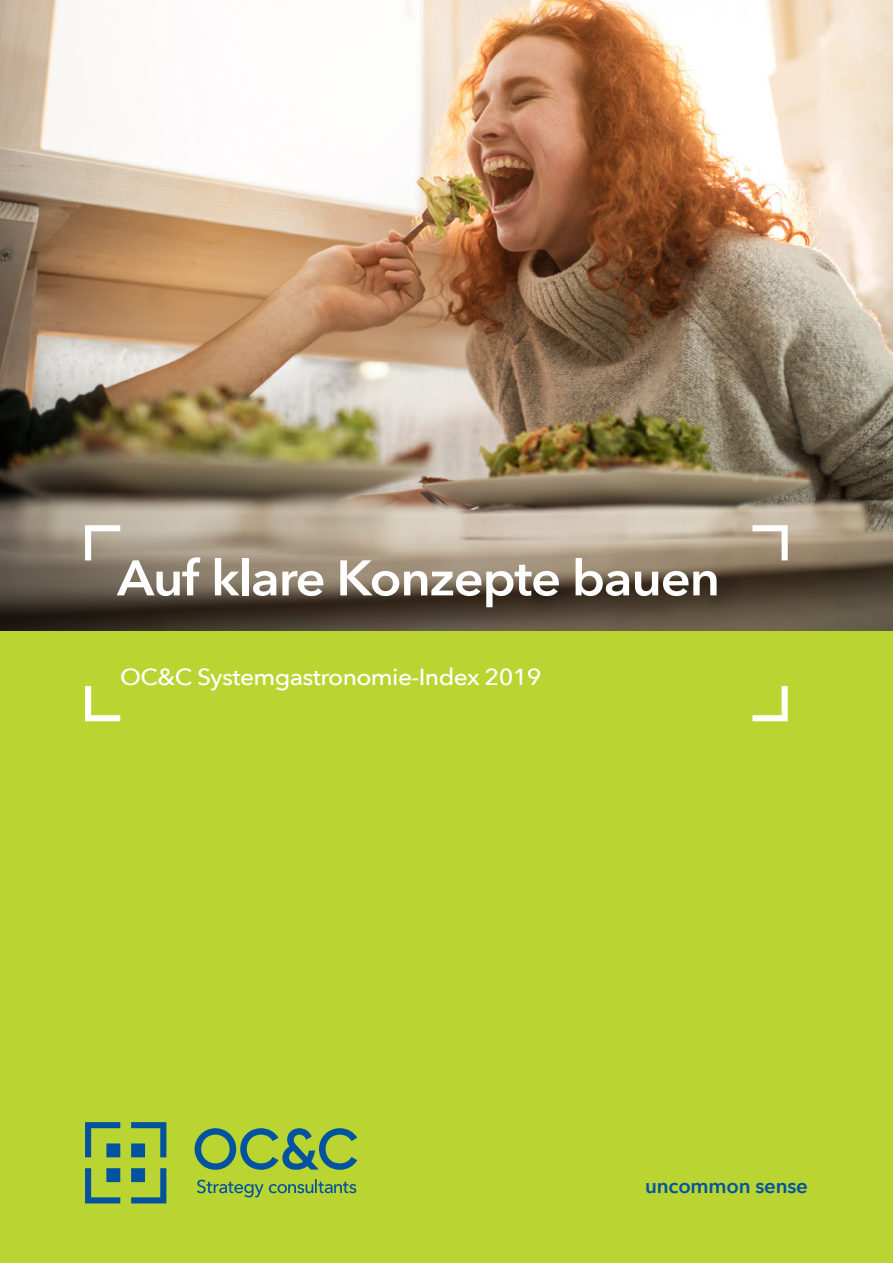
<style>
.page{position:relative;width:893px;height:1263px;background:#fff}
.page>*{position:absolute;margin:0;border:0;box-sizing:border-box;transform-origin:0 0}
.Cover_title{font:600 49.5px "Avenir Next";letter-spacing:-.025em;color:#fff;scale:1.06 1}
.Cover_sub_title{font:500 23.25px "Avenir Next";letter-spacing:-.025em;color:#fff;scale:1.06 1}
.t1{font:600 20.4px "Avenir Next";letter-spacing:-.01em;color:#0153a0}
</style>
<div class="page">
<img style="left:0;top:0;width:893px;height:631px">
<div style="left:0;top:631px;width:893px;height:632px;background:#bad432"></div>
<svg style="left:85px;top:1122px;width:272px;height:81px"></svg>
<svg style="left:85px;top:525px;width:35px;height:35px"></svg>
<svg style="left:752px;top:525px;width:36px;height:35px"></svg>
<svg style="left:85px;top:686px;width:35px;height:35px"></svg>
<svg style="left:752px;top:686px;width:36px;height:35px"></svg>
<p class="Cover_title" style="left:117px;top:536px;width:570px">Auf klare Konzepte bauen</p>
<p class="Cover_sub_title" style="left:120px;top:657px;width:399px">OC&amp;C Systemgastronomie-Index 2019</p>
<p class="t1" style="left:645px;top:1168px;width:164px">uncommon sense</p>
</div>
